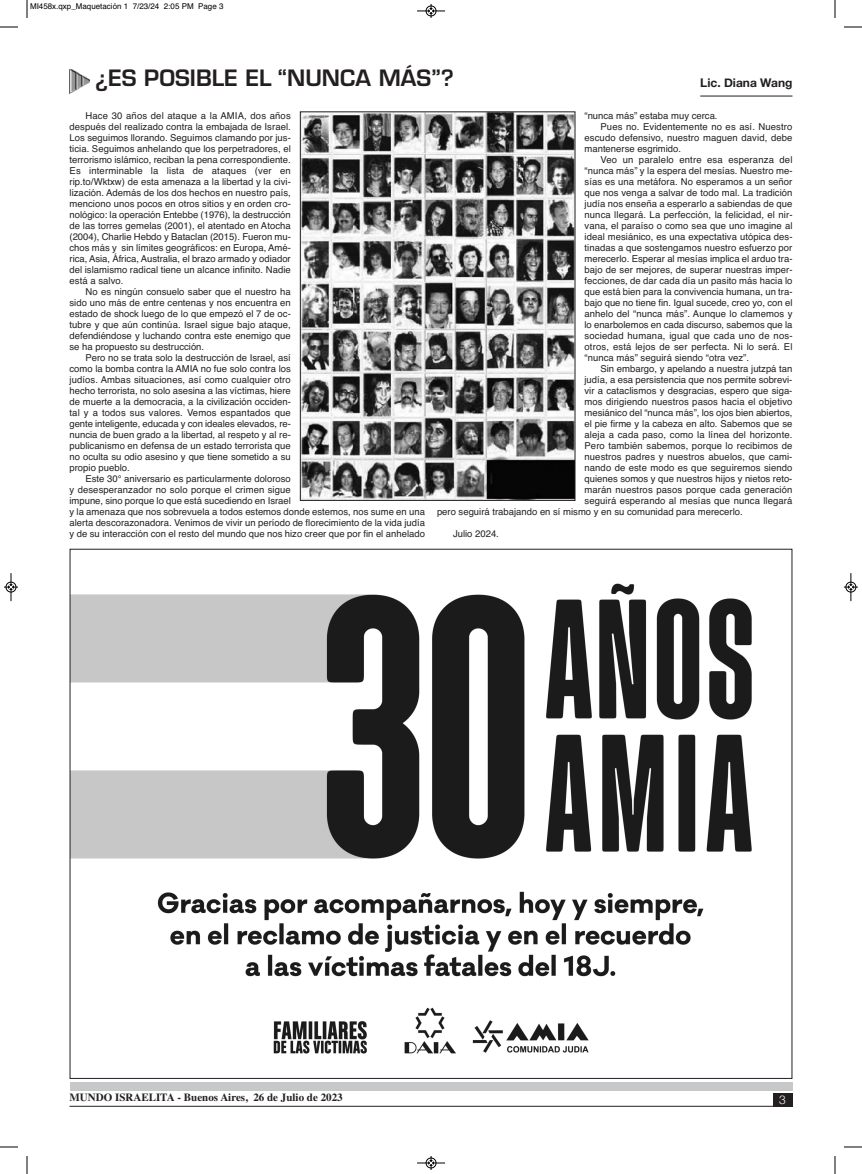
<style>
.page{position:relative;width:862px;height:1174px;background:#fff}
.page>*{position:absolute;margin:0;border:0;box-sizing:border-box;transform-origin:0 0}
.t1{font:600 22px "Eurostile";color:#231f20}
.t2{font:700 12px "Helvetica Neue";color:#231f20}
.t3{font:300 12px "Helvetica Neue";color:#fff}
.t4{font:700 11px "Times";color:#231f20}
.t5{font:9.5px/11px "Helvetica";letter-spacing:.005em;color:#231f20;text-align:justify}
.t6{font:8px "Helvetica";color:#000}
</style>
<div class="page">
<div style="left:772px;top:1093px;width:20px;height:13px;background:#231f20"></div>
<div style="left:70px;top:1082px;width:722px;height:8px;background:#c7c8ca"></div>
<hr style="left:70px;top:1106px;width:722px;height:1px;background:#231f20">
<img style="left:72px;top:583px;width:680px;height:471px">
<hr style="left:700px;top:96px;width:92px;height:1px;background:#231f20">
<img style="left:302px;top:113px;width:271px;height:386px">
<div style="left:300px;top:111px;width:275px;height:390px;border:1px solid #231f20"></div>
<img style="left:69px;top:69px;width:20px;height:25px">
<svg style="left:27px;top:0;width:1px;height:18px"></svg>
<svg style="left:0;top:27px;width:18px;height:1px"></svg>
<svg style="left:835px;top:0;width:1px;height:18px"></svg>
<svg style="left:844px;top:27px;width:18px;height:1px"></svg>
<svg style="left:27px;top:1156px;width:1px;height:18px"></svg>
<svg style="left:0;top:1146px;width:18px;height:2px"></svg>
<svg style="left:835px;top:1156px;width:1px;height:18px"></svg>
<svg style="left:844px;top:1146px;width:18px;height:2px"></svg>
<svg style="left:417px;top:4px;width:28px;height:14px"></svg>
<svg style="left:417px;top:1156px;width:28px;height:14px"></svg>
<svg style="left:4px;top:573px;width:14px;height:28px"></svg>
<svg style="left:844px;top:573px;width:14px;height:28px"></svg>
<p class="t6" style="left:30px;top:2px;width:195px">MI458x.qxp_Maquetación 1 7/23/24 2:05 PM Page 3</p>
<h1 class="t1" style="left:95px;top:70px;width:360px">¿ES POSIBLE EL “NUNCA MÁS”?</h1>
<p class="t2" style="left:700px;top:75px;width:94px">Lic. Diana Wang</p>
<p class="t5" style="left:70px;top:110px;width:223px;text-indent:16px">Hace 30 años del ataque a la AMIA, dos años después del realizado contra la embajada de Israel.<br>Los seguimos llorando. Seguimos clamando por jus&shy;ticia. Seguimos anhelando que los perpetradores, el terrorismo islámico, reciban la pena correspondiente.<br>Es interminable la lista de ataques (ver en rip.to/Wktxw) de esta amenaza a la libertad y la civi&shy;lización. Además de los dos hechos en nuestro país, menciono unos pocos en otros sitios y en orden cro&shy;nológico: la operación Entebbe (1976), la destrucción de las torres gemelas (2001), el atentado en Atocha (2004), Charlie Hebdo y Bataclan (2015). Fueron mu&shy;chos más y sin límites geográficos: en Europa, Amé&shy;rica, Asia, África, Australia, el brazo armado y odiador del islamismo radical tiene un alcance infinito. Nadie está a salvo.</p>
<p class="t5" style="left:70px;top:286px;width:223px;text-indent:16px">No es ningún consuelo saber que el nuestro ha sido uno más de entre centenas y nos encuentra en estado de shock luego de lo que empezó el 7 de oc&shy;tubre y que aún continúa. Israel sigue bajo ataque, defendiéndose y luchando contra este enemigo que se ha propuesto su destrucción.</p>
<p class="t5" style="left:70px;top:352px;width:223px;text-indent:16px">Pero no se trata solo la destrucción de Israel, así como la bomba contra la AMIA no fue solo contra los judíos. Ambas situaciones, así como cualquier otro hecho terrorista, no solo asesina a las víctimas, hiere de muerte a la democracia, a la civilización occiden&shy;tal y a todos sus valores. Vemos espantados que gente inteligente, educada y con ideales elevados, re&shy;nuncia de buen grado a la libertad, al respeto y al re&shy;publicanismo en defensa de un estado terrorista que no oculta su odio asesino y que tiene sometido a su propio pueblo.</p>
<p class="t5" style="left:70px;top:473px;width:357px;text-align:left;text-indent:16px">Este 30° aniversario es particularmente doloroso<br>y desesperanzador no solo porque el crimen sigue<br>impune, sino porque lo que está sucediendo en Israel<br>y la amenaza que nos sobrevuela a todos estemos donde estemos, nos sume en una alerta descorazonadora. Venimos de vivir un período de florecimiento de la vida judía y de su interacción con el resto del mundo que nos hizo creer que por fin el anhelado</p>
<p class="t5" style="left:584px;top:110px;width:135px">“nunca más” estaba muy cerca.</p>
<p class="t5" style="left:600px;top:121px;width:193px">Pues no. Evidentemente no es así. Nuestro</p>
<p class="t5" style="left:584px;top:132px;width:209px">escudo defensivo, nuestro maguen david, debe</p>
<p class="t5" style="left:584px;top:143px;width:98px">mantenerse esgrimido.</p>
<p class="t5" style="left:600px;top:154px;width:193px">Veo un paralelo entre esa esperanza del</p>
<p class="t5" style="left:584px;top:165px;width:209px">“nunca más” y la espera del mesías. Nuestro me-</p>
<p class="t5" style="left:584px;top:176px;width:209px">sías es una metáfora. No esperamos a un señor</p>
<p class="t5" style="left:584px;top:187px;width:209px">que nos venga a salvar de todo mal. La tradición</p>
<p class="t5" style="left:584px;top:198px;width:209px">judía nos enseña a esperarlo a sabiendas de que</p>
<p class="t5" style="left:584px;top:209px;width:209px">nunca llegará. La perfección, la felicidad, el nir-</p>
<p class="t5" style="left:584px;top:220px;width:209px">vana, el paraíso o como sea que uno imagine al</p>
<p class="t5" style="left:584px;top:231px;width:209px">ideal mesiánico, es una expectativa utópica des-</p>
<p class="t5" style="left:584px;top:242px;width:209px">tinadas a que sostengamos nuestro esfuerzo por</p>
<p class="t5" style="left:584px;top:253px;width:209px">merecerlo. Esperar al mesías implica el arduo tra-</p>
<p class="t5" style="left:584px;top:264px;width:209px">bajo de ser mejores, de superar nuestras imper-</p>
<p class="t5" style="left:584px;top:275px;width:209px">fecciones, de dar cada día un pasito más hacia lo</p>
<p class="t5" style="left:584px;top:286px;width:209px">que está bien para la convivencia humana, un tra-</p>
<p class="t5" style="left:584px;top:297px;width:209px">bajo que no tiene fin. Igual sucede, creo yo, con el</p>
<p class="t5" style="left:584px;top:308px;width:209px">anhelo del “nunca más”. Aunque lo clamemos y</p>
<p class="t5" style="left:584px;top:319px;width:209px">lo enarbolemos en cada discurso, sabemos que la</p>
<p class="t5" style="left:584px;top:330px;width:209px">sociedad humana, igual que cada uno de nos-</p>
<p class="t5" style="left:584px;top:341px;width:209px">otros, está lejos de ser perfecta. Ni lo será. El</p>
<p class="t5" style="left:584px;top:352px;width:166px">“nunca más” seguirá siendo “otra vez”.</p>
<p class="t5" style="left:600px;top:363px;width:193px">Sin embargo, y apelando a nuestra jutzpá tan</p>
<p class="t5" style="left:584px;top:374px;width:209px">judía, a esa persistencia que nos permite sobrevi-</p>
<p class="t5" style="left:584px;top:385px;width:209px">vir a cataclismos y desgracias, espero que siga-</p>
<p class="t5" style="left:584px;top:396px;width:209px">mos dirigiendo nuestros pasos hacia el objetivo</p>
<p class="t5" style="left:584px;top:407px;width:209px">mesiánico del “nunca más”, los ojos bien abiertos,</p>
<p class="t5" style="left:584px;top:418px;width:209px">el pie firme y la cabeza en alto. Sabemos que se</p>
<p class="t5" style="left:584px;top:429px;width:209px">aleja a cada paso, como la línea del horizonte.</p>
<p class="t5" style="left:584px;top:440px;width:209px">Pero también sabemos, porque lo recibimos de</p>
<p class="t5" style="left:584px;top:451px;width:209px">nuestros padres y nuestros abuelos, que cami-</p>
<p class="t5" style="left:584px;top:462px;width:209px">nando de este modo es que seguiremos siendo</p>
<p class="t5" style="left:584px;top:473px;width:209px">quienes somos y que nuestros hijos y nietos reto-</p>
<p class="t5" style="left:584px;top:484px;width:209px">marán nuestros pasos porque cada generación</p>
<p class="t5" style="left:584px;top:495px;width:209px">seguirá esperando al mesías que nunca llegará</p>
<p class="t5" style="left:437px;top:506px;width:307px">pero seguirá trabajando en sí mismo y en su comunidad para merecerlo.</p>
<p class="t5" style="left:453px;top:528px;width:47px">Julio 2024.</p>
<p class="t4" style="left:70px;top:1091px;width:275px">MUNDO ISRAELITA - Buenos Aires, 26 de Julio de 2023</p>
<p class="t3" style="left:779px;top:1092px;width:8px">3</p>
</div>
